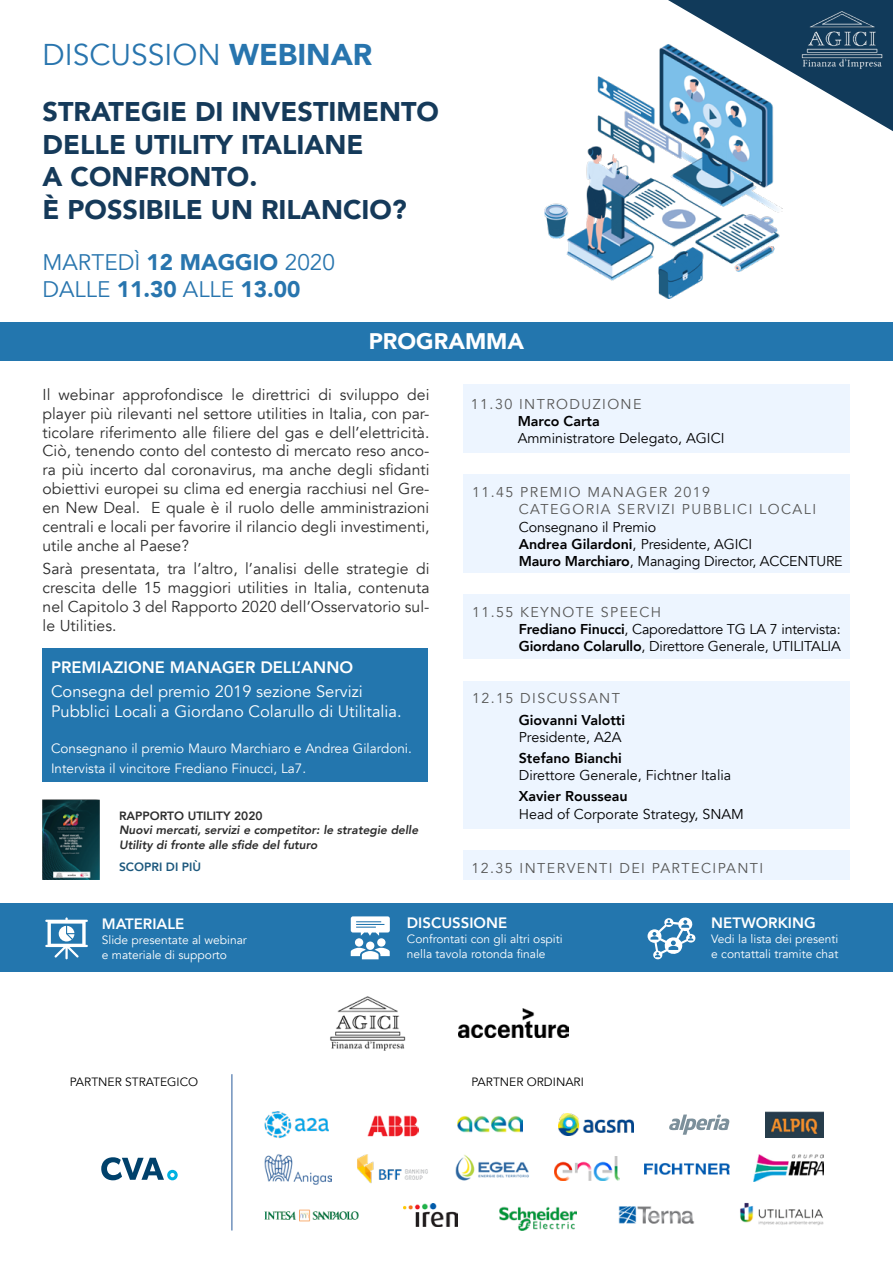
<style>
.page{position:relative;width:893px;height:1263px;background:#fff}
.page>*{position:absolute;margin:0;border:0;box-sizing:border-box;transform-origin:0 0}
.t1{font:30px "Avenir";color:#2875ae}
.t2{font:900 27px/32.4px "Avenir";color:#153a5a}
.t3{font:22.5px/27px "Avenir";color:#2875ae}
.t4{font:900 22.5px "Avenir";color:#fff}
.t5{font:16.5px/19.8px "Avenir";color:#fff}
.t6{font:800 16.5px "Avenir";color:#fff}
.t7{font:15.75px/18.9px "Avenir";color:#2d2d2d;text-align:justify}
.t8{font:800 15px "Avenir";color:#fff}
.t9{font:14.25px/17.1px "Avenir";letter-spacing:-.01em;color:#000}
.t10{font:14.25px/17.1px "Avenir";letter-spacing:.1em;color:#575756}
.t11{font:800 14.25px "Avenir";color:#000}
.t12{font:13.5px/20.4px "Avenir";color:#fff}
.t13{font:12px/15px "Avenir";color:#fff}
.t14{font:italic 800 12px/14.4px "Avenir";color:#2d2d2d}
.t15{font:12px "Avenir";color:#000}
.t16{font:800 12px "Avenir";color:#2d2d2d}
.t17{font:800 12px "Avenir";color:#1c587d}
.s1{font-weight:900}
.s2{font-weight:800}
.s3{color:#575756}
</style>
<div class="page">
<img style="left:544px;top:45px;width:238px;height:254px">
<div style="left:0;top:322px;width:893px;height:39px;background:#2376ae"></div>
<svg style="left:668px;top:0;width:225px;height:131px"></svg>
<img style="left:798px;top:0;width:89px;height:85px">
<div style="left:0;top:903px;width:893px;height:69px;background:#2376ae"></div>
<svg style="left:45px;top:917px;width:43px;height:42px"></svg>
<div style="left:377px;top:938px;width:9px;height:9px;background:#fff;border-radius:50%"></div>
<div style="left:355px;top:938px;width:8px;height:9px;background:#fff;border-radius:50%"></div>
<svg style="left:351px;top:948px;width:39px;height:11px"></svg>
<div style="left:366px;top:941px;width:8px;height:9px;background:#fff;border-radius:50%"></div>
<svg style="left:351px;top:916px;width:39px;height:20px"></svg>
<svg style="left:647px;top:917px;width:49px;height:43px"></svg>
<img style="left:264px;top:1111px;width:65px;height:28px">
<img style="left:368px;top:1115px;width:51px;height:21px">
<img style="left:458px;top:1115px;width:64px;height:18px">
<img style="left:558px;top:1113px;width:75px;height:23px">
<svg style="left:669px;top:1114px;width:60px;height:21px"></svg>
<img style="left:765px;top:1112px;width:58px;height:25px">
<svg style="left:101px;top:1157px;width:77px;height:23px"></svg>
<img style="left:264px;top:1154px;width:67px;height:30px">
<img style="left:357px;top:1154px;width:71px;height:30px">
<img style="left:455px;top:1154px;width:74px;height:27px">
<img style="left:554px;top:1157px;width:66px;height:24px">
<img style="left:644px;top:1163px;width:85px;height:11px">
<img style="left:753px;top:1155px;width:70px;height:26px">
<img style="left:404px;top:1203px;width:53px;height:24px">
<img style="left:264px;top:1209px;width:95px;height:13px">
<img style="left:500px;top:1206px;width:76px;height:24px">
<img style="left:619px;top:1206px;width:76px;height:18px">
<img style="left:740px;top:1202px;width:83px;height:23px">
<hr style="left:232px;top:1074px;width:1px;height:156px;background:#275b9b">
<img style="left:458px;top:1009px;width:110px;height:29px">
<img style="left:330px;top:996px;width:76px;height:55px">
<div style="left:463px;top:384px;width:387px;height:69px;background:#edf5ff"></div>
<div style="left:463px;top:475px;width:387px;height:98px;background:#edf5ff"></div>
<div style="left:463px;top:595px;width:387px;height:64px;background:#edf5ff"></div>
<div style="left:463px;top:850px;width:387px;height:30px;background:#edf5ff"></div>
<div style="left:463px;top:681px;width:387px;height:147px;background:#edf5ff"></div>
<img style="left:43px;top:799px;width:56px;height:81px">
<div style="left:43px;top:648px;width:385px;height:134px;background:#2376ae"></div>
<h1 class="t1" style="left:43px;top:37px;width:331px">DISCUSSION <span class="s1">WEBINAR</span></h1>
<h2 class="t2" style="left:43px;top:95px;width:398px">STRATEGIE DI INVESTIMENTO<br>DELLE UTILITY ITALIANE<br>A CONFRONTO.<br>È POSSIBILE UN RILANCIO?</h2>
<h3 class="t3" style="left:43px;top:250px;width:294px">MARTEDÌ <span class="s1">12 MAGGIO</span> 2020<br>DALLE <span class="s1">11.30</span> ALLE <span class="s1">13.00</span></h3>
<h3 class="t4" style="left:369px;top:322px;width:157px">PROGRAMMA</h3>
<p class="t7" style="left:43px;top:385px;width:388px">Il webinar approfondisce le direttrici di sviluppo dei player più rilevanti nel settore utilities in Italia, con par&shy;ticolare riferimento alle filiere del gas e dell’elettricità.<br>Ciò, tenendo conto del contesto di mercato reso anco&shy;ra più incerto dal coronavirus, ma anche degli sfidanti obiettivi europei su clima ed energia racchiusi nel Gre&shy;en New Deal. E quale è il ruolo delle amministrazioni centrali e locali per favorire il rilancio degli investimenti, utile anche al Paese?</p>
<p class="t7" style="left:43px;top:559px;width:388px">Sarà presentata, tra l’altro, l’analisi delle strategie di crescita delle 15 maggiori utilities in Italia, contenuta nel Capitolo 3 del Rapporto 2020 dell’Osservatorio sul&shy;le Utilities.</p>
<p class="t6" style="left:51px;top:654px;width:304px">PREMIAZIONE MANAGER DELL’ANNO</p>
<p class="t5" style="left:51px;top:682px;width:352px">Consegna del premio 2019 sezione Servizi<br>Pubblici Locali a Giordano Colarullo di Utilitalia.</p>
<p class="t12" style="left:51px;top:738px;width:362px">Consegnano il premio Mauro Marchiaro e Andrea Gilardoni.<br>Intervista il vincitore Frediano Finucci, La7.</p>
<p class="t10" style="left:471px;top:396px;width:172px">11.30 INTRODUZIONE</p>
<p class="t11" style="left:518px;top:410px;width:84px">Marco Carta</p>
<p class="t9" style="left:518px;top:430px;width:208px">Amministratore Delegato, AGICI</p>
<p class="t10" style="left:519px;top:484px;width:299px;text-indent:-47px">11.45 PREMIO MANAGER 2019<br>CATEGORIA SERVIZI PUBBLICI LOCALI</p>
<p class="t9" style="left:519px;top:518px;width:325px">Consegnano il Premio<br><span class="s2">Andrea Gilardoni</span>, Presidente, AGICI<br><span class="s2">Mauro Marchiaro</span>, Managing Director, ACCENTURE</p>
<p class="t9" style="left:519px;top:604px;width:324px;text-indent:-47px"><span class="s3">11.55 KEYNOTE SPEECH<br></span><span class="s2">Frediano Finucci</span>, Caporedattore TG LA 7 intervista:<br><span class="s2">Giordano Colarullo</span>, Direttore Generale, UTILITALIA</p>
<p class="t10" style="left:472px;top:690px;width:149px">12.15 DISCUSSANT</p>
<p class="t11" style="left:519px;top:708px;width:108px">Giovanni Valotti</p>
<p class="t9" style="left:519px;top:728px;width:104px">Presidente, A2A</p>
<p class="t11" style="left:519px;top:747px;width:105px">Stefano Bianchi</p>
<p class="t9" style="left:519px;top:767px;width:214px">Direttore Generale, Fichtner Italia</p>
<p class="t11" style="left:519px;top:785px;width:110px">Xavier Rousseau</p>
<p class="t16" style="left:119px;top:806px;width:145px">RAPPORTO UTILITY 2020</p>
<p class="t9" style="left:519px;top:805px;width:227px">Head of Corporate Strategy, SNAM</p>
<p class="t14" style="left:119px;top:823px;width:301px">Nuovi mercati, servizi e competitor: le strategie delle<br>Utility di fronte alle sfide del futuro</p>
<p class="t17" style="left:119px;top:858px;width:84px">SCOPRI DI PIÙ</p>
<p class="t10" style="left:471px;top:859px;width:293px">12.35 INTERVENTI DEI PARTECIPANTI</p>
<p class="t8" style="left:102px;top:912px;width:84px">MATERIALE</p>
<p class="t13" style="left:102px;top:933px;width:147px">Slide presentate al webinar e materiale di supporto</p>
<p class="t8" style="left:407px;top:911px;width:102px">DISCUSSIONE</p>
<p class="t13" style="left:407px;top:932px;width:157px">Confrontati con gli altri ospiti nella tavola rotonda finale</p>
<p class="t15" style="left:70px;top:1075px;width:130px">PARTNER STRATEGICO</p>
<p class="t15" style="left:472px;top:1075px;width:114px">PARTNER ORDINARI</p>
<p class="t8" style="left:711px;top:911px;width:106px">NETWORKING</p>
<p class="t13" style="left:711px;top:932px;width:129px">Vedi la lista dei presenti e contattali tramite chat</p>
</div>
